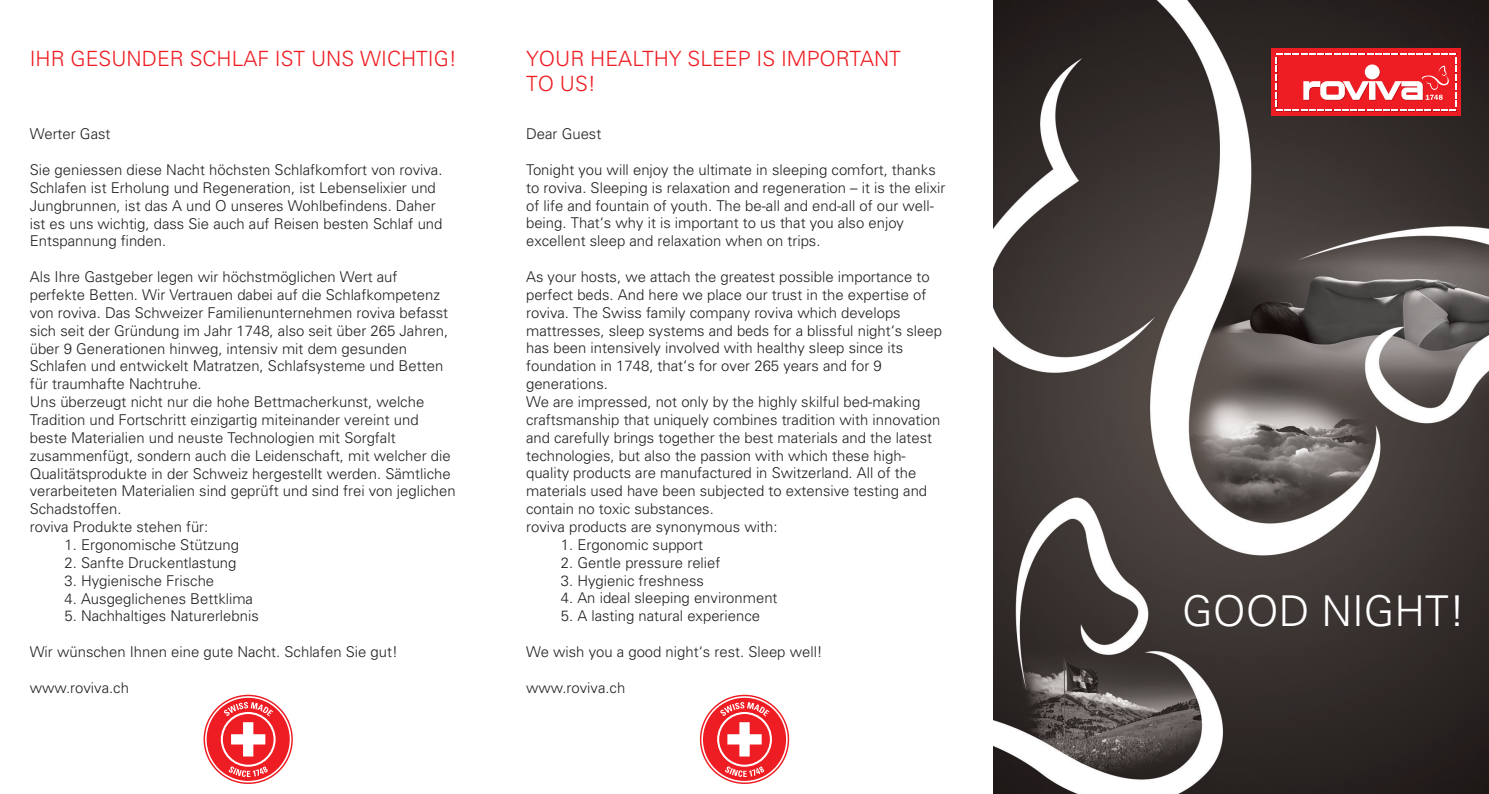
<style>
.page{position:relative;width:1489px;height:794px;background:#fff}
.page>*{position:absolute;margin:0;border:0;box-sizing:border-box;transform-origin:0 0}
.t1{font:300 42.35px "Univers";color:#fff}
.t2{font:300 21px/25.2px "Univers";color:#ee1d23}
.t3{font:300 14.88px/17.8px "Univers";color:#231f20}
</style>
<div class="page">
<img style="left:993px;top:0;width:495px;height:794px">
<svg style="left:700px;top:694px;width:89px;height:90px"></svg>
<svg style="left:203px;top:694px;width:90px;height:90px"></svg>
<div style="left:1271px;top:48px;width:189px;height:68px;background:#ee1d23"></div>
<svg style="left:1275px;top:53px;width:181px;height:58px"></svg>
<h2 class="t2" style="left:30px;top:46px;width:429px">IHR GESUNDER SCHLAF IST UNS WICHTIG!</h2>
<p class="t3" style="left:30px;top:125px;width:82px">Werter Gast</p>
<p class="t3" style="left:30px;top:161px;width:414px">Sie geniessen diese Nacht höchsten Schlafkomfort von roviva.<br>Schlafen ist Erholung und Regeneration, ist Lebenselixier und Jungbrunnen, ist das A und O unseres Wohlbefindens. Daher ist es uns wichtig, dass Sie auch auf Reisen besten Schlaf und Entspannung finden.</p>
<p class="t3" style="left:30px;top:268px;width:427px">Als Ihre Gastgeber legen wir höchstmöglichen Wert auf perfekte Betten. Wir Vertrauen dabei auf die Schlafkompetenz von roviva. Das Schweizer Familienunternehmen roviva befasst sich seit der Gründung im Jahr 1748, also seit über 265 Jahren, über 9 Generationen hinweg, intensiv mit dem gesunden Schlafen und entwickelt Matratzen, Schlafsysteme und Betten für traumhafte Nachtruhe.<br>Uns überzeugt nicht nur die hohe Bettmacherkunst, welche Tradition und Fortschritt einzigartig miteinander vereint und beste Materialien und neuste Technologien mit Sorgfalt zusammenfügt, sondern auch die Leidenschaft, mit welcher die Qualitätsprodukte in der Schweiz hergestellt werden. Sämtliche verarbeiteten Materialien sind geprüft und sind frei von jeglichen Schadstoffen.<br>roviva Produkte stehen für:</p>
<p class="t3" style="left:64px;top:536px;width:176px">1. Ergonomische Stützung</p>
<p class="t3" style="left:64px;top:553px;width:173px">2. Sanfte Druckentlastung</p>
<p class="t3" style="left:64px;top:571px;width:151px">3. Hygienische Frische</p>
<p class="t3" style="left:64px;top:589px;width:190px">4. Ausgeglichenes Bettklima</p>
<p class="t3" style="left:64px;top:607px;width:196px">5. Nachhaltiges Naturerlebnis</p>
<p class="t3" style="left:30px;top:643px;width:369px">Wir wünschen Ihnen eine gute Nacht. Schlafen Sie gut!</p>
<p class="t3" style="left:30px;top:678px;width:101px">www.roviva.ch</p>
<h2 class="t2" style="left:526px;top:46px;width:376px">YOUR HEALTHY SLEEP IS IMPORTANT<br>TO US!</h2>
<p class="t3" style="left:526px;top:125px;width:77px">Dear Guest</p>
<p class="t3" style="left:526px;top:161px;width:421px">Tonight you will enjoy the ultimate in sleeping comfort, thanks to roviva. Sleeping is relaxation and regeneration – it is the elixir of life and fountain of youth. The be-all and end-all of our well&shy;being. That‘s why it is important to us that you also enjoy excellent sleep and relaxation when on trips.</p>
<p class="t3" style="left:526px;top:268px;width:417px">As your hosts, we attach the greatest possible importance to perfect beds. And here we place our trust in the expertise of roviva. The Swiss family company roviva which develops mattresses, sleep systems and beds for a blissful night‘s sleep has been intensively involved with healthy sleep since its foundation in 1748, that‘s for over 265 years and for 9 generations.<br>We are impressed, not only by the highly skilful bed-making craftsmanship that uniquely combines tradition with innovation and carefully brings together the best materials and the latest technologies, but also the passion with which these high&shy;quality products are manufactured in Switzerland. All of the materials used have been subjected to extensive testing and contain no toxic substances.<br>roviva products are synonymous with:</p>
<p class="t3" style="left:561px;top:535px;width:144px">1. Ergonomic support</p>
<p class="t3" style="left:561px;top:553px;width:161px">2. Gentle pressure relief</p>
<p class="t3" style="left:561px;top:571px;width:145px">3. Hygienic freshness</p>
<p class="t3" style="left:561px;top:589px;width:218px">4. An ideal sleeping environment</p>
<p class="t3" style="left:561px;top:607px;width:201px">5. A lasting natural experience</p>
<p class="t3" style="left:526px;top:643px;width:298px">We wish you a good night‘s rest. Sleep well!</p>
<p class="t3" style="left:526px;top:678px;width:101px">www.roviva.ch</p>
<h1 class="t1" style="left:1182px;top:585px;width:284px">GOOD NIGHT!</h1>
</div>
